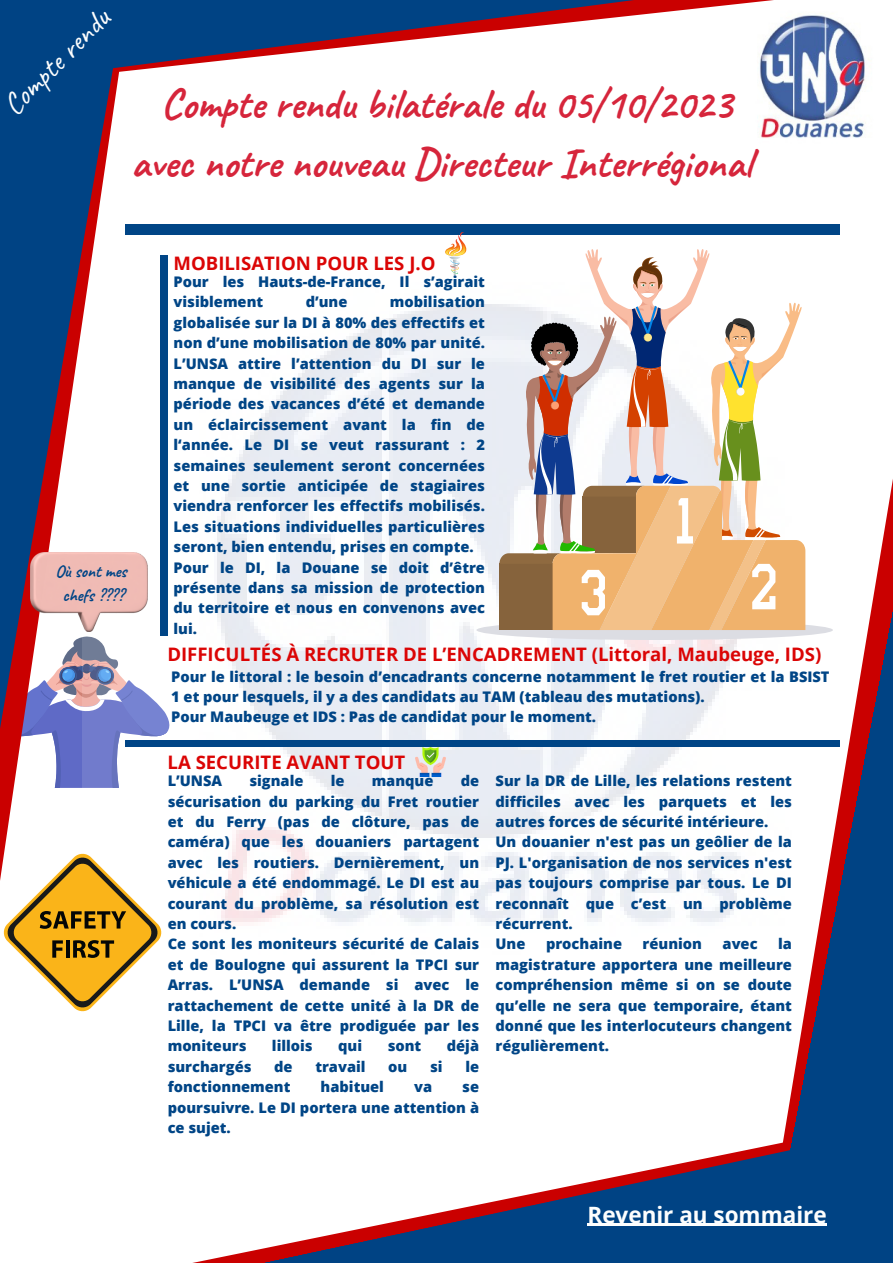
<style>
.page{position:relative;width:893px;height:1264px;background:#fff}
.page>*{position:absolute;margin:0;border:0;box-sizing:border-box;transform-origin:0 0}
.t1{font:700 42px "Caveat";color:#d6253b}
.t2{font:30px "Caveat";color:#fdfefe}
.t3{font:700 22.5px "Open Sans";color:#fdfefe}
.t4{font:700 18.6px "Open Sans";color:#db0505}
.t5{font:700 17.25px "Caveat";color:#004586}
.t6{font:800 14.7px/20.4px "Open Sans";color:#004586;text-align:justify}
.t7{font:800 14.55px/20.2px "Open Sans";color:#004586}
</style>
<div class="page">
<img style="left:759px;top:90px;width:107px;height:48px">
<img style="left:121px;top:224px;width:719px;height:698px">
<img style="left:0;top:660px;width:121px;height:221px">
<img style="left:642px;top:0;width:227px;height:90px">
<img style="left:0;top:0;width:642px;height:86px">
<img style="left:0;top:14px;width:117px;height:785px">
<img style="left:777px;top:229px;width:63px;height:249px">
<img style="left:197px;top:1144px;width:576px;height:118px">
<img style="left:773px;top:478px;width:119px;height:784px">
<div style="left:125px;top:224px;width:714px;height:10px;background:#004586"></div>
<div style="left:476px;top:620px;width:356px;height:20px;background:#dcdde3;border-radius:50%"></div>
<svg style="left:499px;top:249px;width:306px;height:381px"></svg>
<svg style="left:445px;top:231px;width:21px;height:45px"></svg>
<img style="left:31px;top:552px;width:117px;height:79px">
<div style="left:160px;top:255px;width:8px;height:380px;background:#004586"></div>
<svg style="left:3px;top:852px;width:159px;height:160px"></svg>
<div style="left:125px;top:740px;width:714px;height:6px;background:#004586"></div>
<img style="left:416px;top:747px;width:29px;height:29px">
<hr style="left:587px;top:1223px;width:239px;height:2px;background:#fdfefe">
<p class="t2" style="left:-6px;top:97px;width:138px;rotate:-45deg">Compte rendu</p>
<p class="t1" style="left:160px;top:78px;width:573px">Compte rendu bilatérale du 05/10/2023</p>
<p class="t1" style="left:131px;top:136px;width:622px">avec notre nouveau Directeur Interrégional</p>
<p class="t5" style="left:56px;top:560px;width:73px">Où sont mes</p>
<p class="t5" style="left:62px;top:584px;width:63px">chefs ????</p>
<p class="t4" style="left:173px;top:250px;width:263px">MOBILISATION POUR LES J.O</p>
<p class="t6" style="left:173px;top:271px;width:313px">Pour les Hauts-de-France, Il s’agirait visiblement</p>
<p class="t6" style="left:173px;top:291px;width:313px;text-indent:216px">mobilisation globalisée sur la DI à 80% des effectifs et non d’une mobilisation de 80% par unité.<br>L’UNSA attire l’attention du DI sur le manque de visibilité des agents sur la période des vacances d’été et demande un éclaircissement avant la fin de l‘année. Le DI se veut rassurant : 2 semaines seulement seront concernées et une sortie anticipée de stagiaires viendra renforcer les effectifs mobilisés.<br>Les situations individuelles particulières seront, bien entendu, prises en compte.</p>
<p class="t6" style="left:173px;top:556px;width:313px">Pour le DI, la Douane se doit d’être présente dans sa mission de protection du territoire et nous en convenons avec lui.</p>
<p class="t4" style="left:167px;top:640px;width:655px">DIFFICULTÉS À RECRUTER DE L’ENCADREMENT (Littoral, Maubeuge, IDS)</p>
<p class="t7" style="left:171px;top:666px;width:659px">Pour le littoral : le besoin d’encadrants concerne notamment le fret routier et la BSIST<br>1 et pour lesquels, il y a des candidats au TAM (tableau des mutations).</p>
<p class="t7" style="left:171px;top:706px;width:426px">Pour Maubeuge et IDS : Pas de candidat pour le moment.</p>
<p class="t6" style="left:305px;top:291px;width:43px">d’une</p>
<p class="t4" style="left:167px;top:749px;width:239px">LA SECURITE AVANT TOUT</p>
<p class="t6" style="left:168px;top:770px;width:56px">L’UNSA</p>
<p class="t6" style="left:249px;top:770px;width:56px">signale</p>
<p class="t6" style="left:331px;top:770px;width:15px">le</p>
<p class="t6" style="left:371px;top:770px;width:63px">manque</p>
<p class="t6" style="left:168px;top:770px;width:313px;text-indent:293px">de sécurisation du parking du Fret routier et du Ferry (pas de clôture, pas de caméra) que les douaniers partagent avec les routiers. Dernièrement, un véhicule a été endommagé. Le DI est au courant du problème, sa résolution est en cours.</p>
<p class="t6" style="left:168px;top:933px;width:313px">Ce sont les moniteurs sécurité de Calais et de Boulogne qui assurent la TPCI sur Arras. L’UNSA demande si avec le rattachement de cette unité à la DR de Lille, la TPCI va être prodiguée par les moniteurs</p>
<p class="t6" style="left:272px;top:1035px;width:42px">lillois</p>
<p class="t6" style="left:338px;top:1035px;width:25px">qui</p>
<p class="t6" style="left:387px;top:1035px;width:35px">sont</p>
<p class="t6" style="left:447px;top:1035px;width:34px">déjà</p>
<p class="t6" style="left:168px;top:1055px;width:85px">surchargés</p>
<p class="t6" style="left:274px;top:1055px;width:20px">de</p>
<p class="t6" style="left:315px;top:1055px;width:52px">travail</p>
<p class="t6" style="left:388px;top:1055px;width:21px">ou</p>
<p class="t6" style="left:430px;top:1055px;width:14px">si</p>
<p class="t6" style="left:465px;top:1055px;width:15px">le</p>
<p class="t6" style="left:168px;top:1076px;width:124px">fonctionnement</p>
<p class="t6" style="left:320px;top:1076px;width:65px">habituel</p>
<p class="t6" style="left:414px;top:1076px;width:20px">va</p>
<p class="t6" style="left:168px;top:1076px;width:313px;text-indent:294px">se poursuivre. Le DI portera une attention à ce sujet.</p>
<p class="t6" style="left:495px;top:770px;width:298px">Sur la DR de Lille, les relations restent difficiles avec les parquets et les autres forces de sécurité intérieure.</p>
<p class="t6" style="left:495px;top:831px;width:298px">Un douanier n'est pas un geôlier de la PJ. L'organisation de nos services n'est pas toujours comprise par tous. Le DI reconnaît que c’est un problème récurrent.</p>
<p class="t6" style="left:495px;top:933px;width:31px">Une</p>
<p class="t6" style="left:546px;top:933px;width:77px">prochaine</p>
<p class="t6" style="left:642px;top:933px;width:61px">réunion</p>
<p class="t6" style="left:722px;top:933px;width:36px">avec</p>
<p class="t6" style="left:495px;top:933px;width:298px;text-indent:282px">la magistrature apportera une meilleure compréhension même si on se doute qu’elle ne sera que temporaire, étant donné que les interlocuteurs changent régulièrement.</p>
<p class="t3" style="left:587px;top:1198px;width:241px">Revenir au sommaire</p>
</div>
